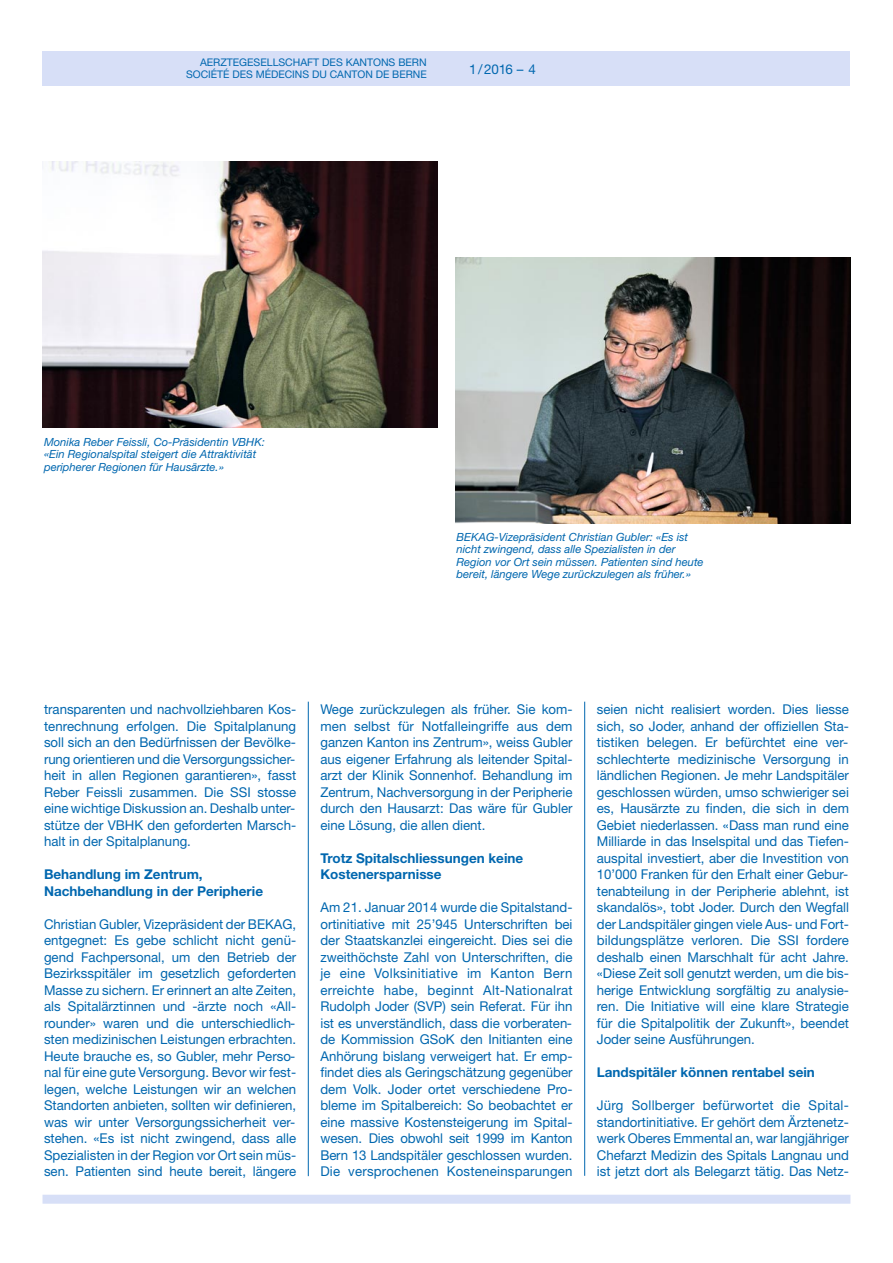
<style>
.page{position:relative;width:893px;height:1263px;background:#fff}
.page>*{position:absolute;margin:0;border:0;box-sizing:border-box;transform-origin:0 0}
.t1{font:13.5px/16.5px "Helvetica Neue LT";color:#0067af;text-align:justify}
.t2{font:700 13.5px/16.5px "Helvetica Neue LT";color:#0067af}
.t3{font:italic 11.25px/12.3px "Helvetica Neue LT";color:#0067af}
.t4{font:10.5px/12px "Helvetica Neue LT";color:#0067af;text-align:right}
</style>
<div class="page">
<div style="left:43px;top:1195px;width:807px;height:9px;background:#d7dff7"></div>
<div style="left:43px;top:51px;width:807px;height:34px;background:#d7dff7"></div>
<hr style="left:308px;top:702px;width:1px;height:474px;background:#0067af">
<hr style="left:584px;top:702px;width:1px;height:474px;background:#0067af">
<img style="left:43px;top:162px;width:395px;height:265px">
<img style="left:455px;top:257px;width:395px;height:266px">
<p class="t4" style="left:186px;top:58px;width:242px">AERZTEGESELLSCHAFT DES KANTONS BERN<br>SOCIÉTÉ DES MÉDECINS DU CANTON DE BERNE</p>
<p class="t1" style="left:469px;top:62px;width:68px">1/2016 – 4</p>
<p class="t3" style="left:44px;top:437px;width:223px">Monika Reber Feissli, Co-Präsidentin VBHK: «Ein Regionalspital steigert die Attraktivität peripherer Regionen für Hausärzte.»</p>
<p class="t3" style="left:456px;top:532px;width:249px">BEKAG-Vizepräsident Christian Gubler: «Es ist nicht zwingend, dass alle Spezialisten in der Region vor Ort sein müssen. Patienten sind heute bereit, längere Wege zurückzulegen als früher.»</p>
<p class="t1" style="left:44px;top:702px;width:254px">transparenten und nachvollziehbaren Kos&shy;tenrechnung erfolgen. Die Spitalplanung soll sich an den Bedürfnissen der Bevölke&shy;rung orientieren und die Versorgungssicher&shy;heit in allen Regionen garantieren», fasst Reber Feissli zusammen. Die SSI stosse eine wichtige Diskussion an. Deshalb unter&shy;stütze der VBHK den geforderten Marsch&shy;halt in der Spitalplanung.</p>
<p class="t2" style="left:44px;top:867px;width:221px">Behandlung im Zentrum,<br>Nachbehandlung in der Peripherie</p>
<p class="t1" style="left:44px;top:917px;width:254px">Christian Gubler, Vizepräsident der BEKAG, entgegnet: Es gebe schlicht nicht genü&shy;gend Fachpersonal, um den Betrieb der Bezirksspitäler im gesetzlich geforderten Masse zu sichern. Er erinnert an alte Zeiten, als Spitalärztinnen und -ärzte noch «All&shy;rounder» waren und die unterschiedlich&shy;sten medizinischen Leistungen erbrachten.<br>Heute brauche es, so Gubler, mehr Perso&shy;nal für eine gute Versorgung. Bevor wir fest&shy;legen, welche Leistungen wir an welchen Standorten anbieten, sollten wir definieren, was wir unter Versorgungssicherheit ver&shy;stehen. «Es ist nicht zwingend, dass alle Spezialisten in der Region vor Ort sein müs&shy;sen. Patienten sind heute bereit, längere</p>
<p class="t1" style="left:320px;top:702px;width:254px">Wege zurückzulegen als früher. Sie kom&shy;men selbst für Notfalleingriffe aus dem ganzen Kanton ins Zentrum», weiss Gubler aus eigener Erfahrung als leitender Spital&shy;arzt der Klinik Sonnenhof. Behandlung im Zentrum, Nachversorgung in der Peripherie durch den Hausarzt: Das wäre für Gubler eine Lösung, die allen dient.</p>
<p class="t2" style="left:320px;top:851px;width:204px">Trotz Spitalschliessungen keine<br>Kostenersparnisse</p>
<p class="t1" style="left:320px;top:900px;width:254px">Am 21. Januar 2014 wurde die Spitalstand&shy;ortinitiative mit 25’945 Unterschriften bei der Staatskanzlei eingereicht. Dies sei die zweithöchste Zahl von Unterschriften, die je eine Volksinitiative im Kanton Bern erreichte habe, beginnt Alt-Nationalrat Rudolph Joder (SVP) sein Referat. Für ihn ist es unverständlich, dass die vorberaten&shy;de Kommission GSoK den Initianten eine Anhörung bislang verweigert hat. Er emp&shy;findet dies als Geringschätzung gegenüber dem Volk. Joder ortet verschiedene Pro&shy;bleme im Spitalbereich: So beobachtet er eine massive Kostensteigerung im Spital&shy;wesen. Dies obwohl seit 1999 im Kanton Bern 13 Landspitäler geschlossen wurden.<br>Die versprochenen Kosteneinsparungen</p>
<p class="t1" style="left:597px;top:702px;width:254px">seien nicht realisiert worden. Dies liesse sich, so Joder, anhand der offiziellen Sta&shy;tistiken belegen. Er befürchtet eine ver&shy;schlechterte medizinische Versorgung in ländlichen Regionen. Je mehr Landspitäler geschlossen würden, umso schwieriger sei es, Hausärzte zu finden, die sich in dem Gebiet niederlassen. «Dass man rund eine Milliarde in das Inselspital und das Tiefen&shy;auspital investiert, aber die Investition von 10’000 Franken für den Erhalt einer Gebur&shy;tenabteilung in der Peripherie ablehnt, ist skandalös», tobt Joder. Durch den Wegfall der Landspitäler gingen viele Aus- und Fort&shy;bildungsplätze verloren. Die SSI fordere deshalb einen Marschhalt für acht Jahre. «Diese Zeit soll genutzt werden, um die bis&shy;herige Entwicklung sorgfältig zu analysie&shy;ren. Die Initiative will eine klare Strategie für die Spitalpolitik der Zukunft», beendet Joder seine Ausführungen.</p>
<p class="t2" style="left:597px;top:1065px;width:220px">Landspitäler können rentabel sein</p>
<p class="t1" style="left:597px;top:1098px;width:254px">Jürg Sollberger befürwortet die Spital&shy;standortinitiative. Er gehört dem Ärztenetz&shy;werk Oberes Emmental an, war langjähriger Chefarzt Medizin des Spitals Langnau und ist jetzt dort als Belegarzt tätig. Das Netz-</p>
</div>
